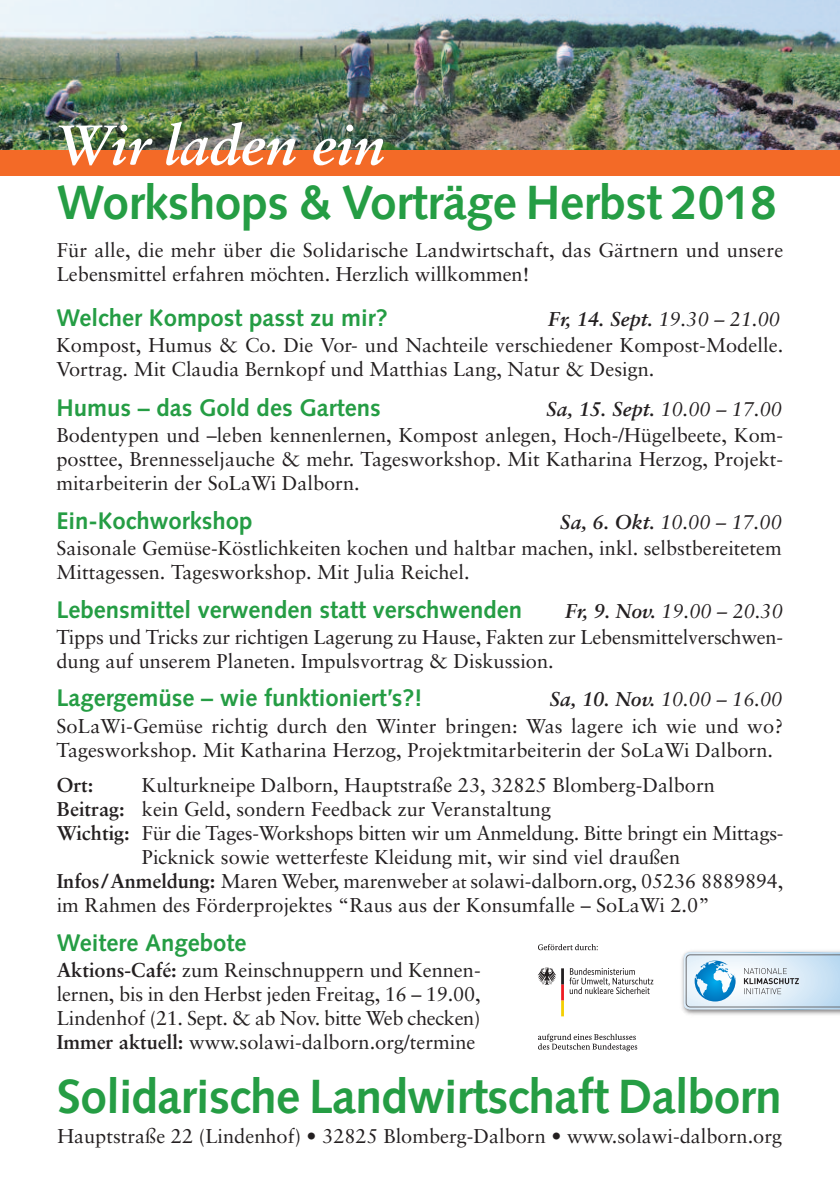
<style>
.page{position:relative;width:840px;height:1191px;background:#fff}
.page>*{position:absolute;margin:0;border:0;box-sizing:border-box;transform-origin:0 0}
.t1{font:italic 700 56px "Sabon";letter-spacing:-.01em;color:#fff}
.t2{font:700 48px "Syntax";letter-spacing:-.015em;color:#259d44}
.t3{font:700 24px "Syntax";color:#259d44}
.t4{font:20px/26.2px "Sabon";color:#231f20;text-align:right}
.t5{font:700 20px "Sabon";color:#231f20}
.s1{font-weight:700;font-style:italic}
.s2{font-style:italic}
.s3{font-weight:700}
.s4{font-size:18px}
</style>
<div class="page">
<img style="left:0;top:0;width:839px;height:150px">
<div style="left:0;top:150px;width:839px;height:26px;background:#f36a27"></div>
<img style="left:681px;top:951px;width:158px;height:64px">
<svg style="left:683px;top:952px;width:156px;height:57px"></svg>
<svg style="left:538px;top:944px;width:59px;height:6px"></svg>
<svg style="left:538px;top:1033px;width:99px;height:18px"></svg>
<svg style="left:569px;top:968px;width:84px;height:26px"></svg>
<svg style="left:537px;top:967px;width:26px;height:49px"></svg>
<h1 class="t1" style="left:57px;top:122px;width:330px">Wir laden ein</h1>
<h2 class="t2" style="left:57px;top:183px;width:721px">Workshops &amp; Vorträge Herbst 2018</h2>
<p class="t4" style="left:57px;top:240px;width:727px;line-height:24px;text-align:left">Für alle, die mehr über die Solidarische Landwirtschaft, das Gärtnern und unsere<br>Lebensmittel erfahren möchten. Herzlich willkommen!</p>
<p class="t3" style="left:56px;top:308px;width:333px">Welcher Kompost passt zu mir?</p>
<p class="t4" style="left:56px;top:308px;width:727px"><span class="s1">Fr, 14. Sept.</span> <span class="s2">19.30 – 21.00<br></span>Kompost, Humus &amp; Co. Die Vor- und Nachteile verschiedener Kompost-Modelle.</p>
<p class="t4" style="left:56px;top:358px;width:599px">Vortrag. Mit Claudia Bernkopf und Matthias Lang, Natur &amp; Design.</p>
<p class="t3" style="left:56px;top:397px;width:325px">Humus – das Gold des Gartens</p>
<p class="t4" style="left:56px;top:397px;width:727px"><span class="s1">Sa, 15. Sept.</span> <span class="s2">10.00 – 17.00<br></span>Bodentypen und –leben kennenlernen, Kompost anlegen, Hoch-/Hügelbeete, Kom-</p>
<p class="t4" style="left:56px;top:448px;width:727px;line-height:24px;text-align:left">posttee, Brennesseljauche &amp; mehr. Tagesworkshop. Mit Katharina Herzog, Projekt&shy;mitarbeiterin der SoLaWi Dalborn.</p>
<p class="t3" style="left:56px;top:510px;width:198px">Ein-Kochworkshop</p>
<p class="t4" style="left:56px;top:510px;width:726px"><span class="s1">Sa, 6. Okt.</span> <span class="s2">10.00 – 17.00<br></span>Saisonale Gemüse-Köstlichkeiten kochen und haltbar machen, inkl. selbstbereitetem</p>
<p class="t4" style="left:56px;top:560px;width:414px">Mittagessen. Tagesworkshop. Mit Julia Reichel.</p>
<p class="t3" style="left:56px;top:599px;width:467px">Lebensmittel verwenden statt verschwenden</p>
<p class="t4" style="left:56px;top:599px;width:727px"><span class="s1">Fr, 9. Nov.</span> <span class="s2">19.00 – 20.30<br></span>Tipps und Tricks zur richtigen Lagerung zu Hause, Fakten zur Lebensmittelverschwen-</p>
<p class="t4" style="left:56px;top:649px;width:498px">dung auf unserem Planeten. Impulsvortrag &amp; Diskussion.</p>
<p class="t3" style="left:56px;top:688px;width:367px">Lagergemüse – wie funktioniert’s?!</p>
<p class="t4" style="left:56px;top:688px;width:727px"><span class="s1">Sa, 10. Nov.</span> <span class="s2">10.00 – 16.00<br></span>SoLaWi-Gemüse richtig durch den Winter bringen: Was lagere ich wie und wo?</p>
<p class="t4" style="left:56px;top:738px;width:717px">Tagesworkshop. Mit Katharina Herzog, Projektmitarbeiterin der SoLaWi Dalborn.</p>
<p class="t5" style="left:57px;top:776px;width:38px">Ort:</p>
<p class="t4" style="left:142px;top:773px;width:574px">Kulturkneipe Dalborn, Hauptstraße 23, 32825 Blomberg-Dalborn</p>
<p class="t4" style="left:57px;top:797px;width:495px"><span class="s3">Beitrag:</span> kein Geld, sondern Feedback zur Veranstaltung</p>
<p class="t4" style="left:57px;top:821px;width:727px"><span class="s3">Wichtig:</span> Für die Tages-Workshops bitten wir um Anmeldung. Bitte bringt ein Mittags-</p>
<p class="t4" style="left:142px;top:845px;width:539px">Picknick sowie wetterfeste Kleidung mit, wir sind viel draußen</p>
<p class="t4" style="left:57px;top:869px;width:727px"><span class="s3">Infos/Anmeldung:</span> Maren Weber, marenweber <span class="s4">at</span> solawi-dalborn.org, 05236 8889894,</p>
<p class="t4" style="left:57px;top:893px;width:653px">im Rahmen des Förderprojektes “Raus aus der Konsumfalle – SoLaWi 2.0”</p>
<p class="t3" style="left:57px;top:932px;width:191px">Weitere Angebote</p>
<p class="t4" style="left:57px;top:959px;width:425px;line-height:24px;text-align:justify"><span class="s3">Aktions-Café:</span> zum Reinschnuppern und Kennen&shy;lernen, bis in den Herbst jeden Freitag, 16 – 19.00, Lindenhof (21. Sept. &amp; ab Nov. bitte Web checken)<br><span class="s3">Immer aktuell:</span> www.solawi-dalborn.org/termine</p>
<h2 class="t2" style="left:57px;top:1077px;width:725px">Solidarische Landwirtschaft Dalborn</h2>
<p class="t4" style="left:57px;top:1124px;width:725px">Hauptstraße 22 (Lindenhof) • 32825 Blomberg-Dalborn • www.solawi-dalborn.org</p>
</div>
